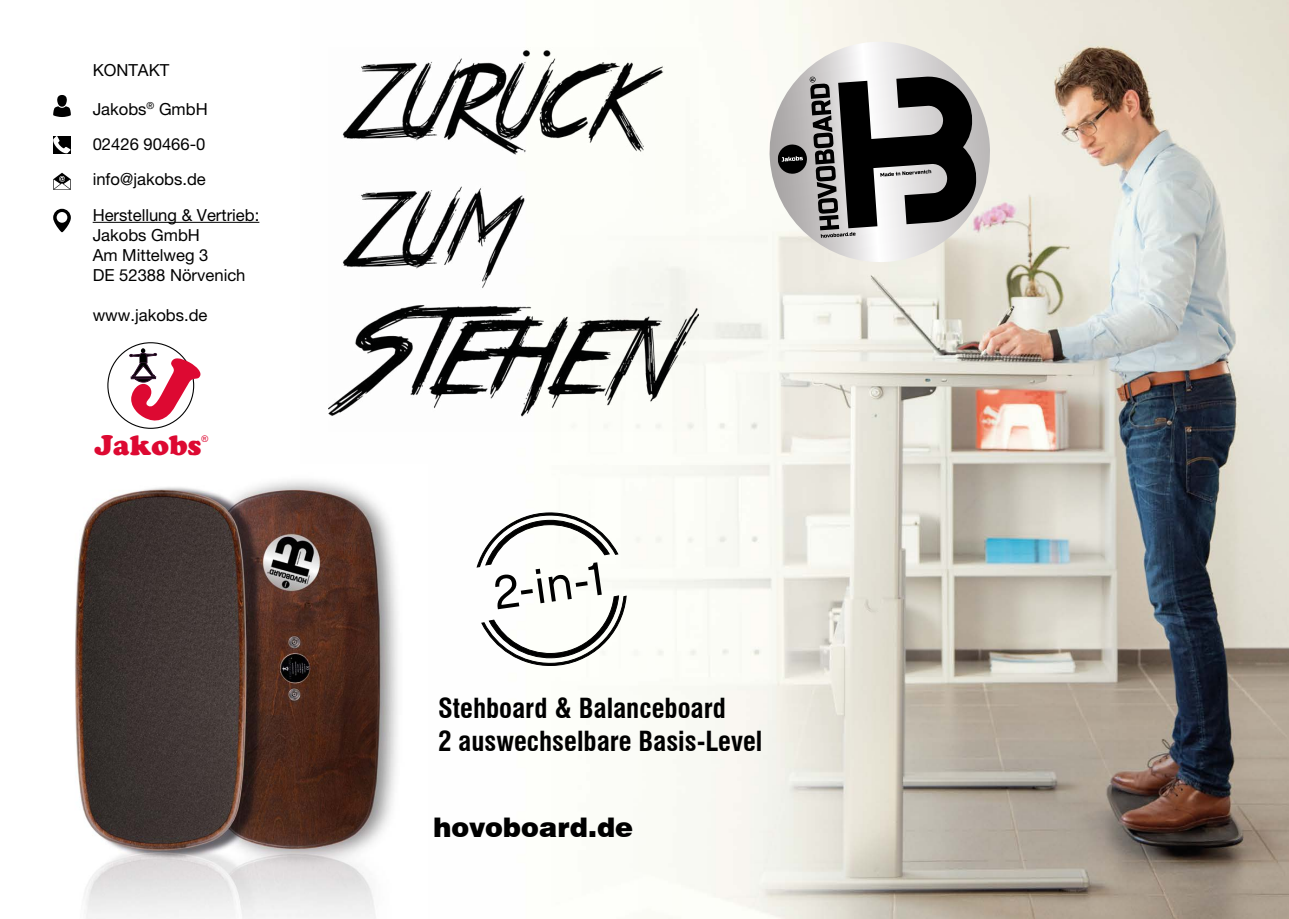
<style>
.page{position:relative;width:1289px;height:919px;background:#fff}
.page>*{position:absolute;margin:0;border:0;box-sizing:border-box;transform-origin:0 0}
.t1{font:48px "Chalet";color:#000}
.t2{font:28.05px "Cupertino Plain";color:#dd0932}
.t3{font:700 condensed 27px "Swiss 721 BT";color:#000}
.t4{font:900 27px "Swiss 721 BT";color:#000}
.t5{font:16.65px/20px "Helvetica Neue LT Pro";color:#000}
.t6{font:9.15px "Arial";color:#dd0932}
</style>
<div class="page">
<img style="left:57px;top:0;width:1231px;height:918px">
<svg style="left:481px;top:595px;width:145px;height:70px"></svg>
<svg style="left:477px;top:512px;width:141px;height:55px"></svg>
<svg style="left:765px;top:42px;width:228px;height:224px"></svg>
<svg style="left:777px;top:75px;width:200px;height:163px;background:#747373"></svg>
<svg style="left:53px;top:153px;width:18px;height:1px"></svg>
<svg style="left:53px;top:136px;width:18px;height:17px"></svg>
<svg style="left:53px;top:173px;width:18px;height:17px"></svg>
<svg style="left:53px;top:209px;width:18px;height:23px"></svg>
<div style="left:57px;top:95px;width:10px;height:12px;background:#000;border-radius:50%"></div>
<svg style="left:53px;top:106px;width:18px;height:11px"></svg>
<hr style="left:93px;top:222px;width:166px;height:1px;background:#000">
<img style="left:328px;top:48px;width:370px;height:383px">
<img style="left:57px;top:464px;width:370px;height:454px">
<svg style="left:125px;top:345px;width:78px;height:86px"></svg>
<p class="t5" style="left:93px;top:60px;width:78px">KONTAKT</p>
<p class="t5" style="left:93px;top:98px;width:116px">Jakobs<sup>®</sup> GmbH</p>
<p class="t5" style="left:93px;top:134px;width:114px">02426 90466-0</p>
<p class="t5" style="left:93px;top:161px;width:168px;line-height:35.2px">info@jakobs.de<br>Herstellung &amp; Vertrieb:</p>
<p class="t5" style="left:93px;top:224px;width:154px">Jakobs GmbH<br>Am Mittelweg 3<br>DE 52388 Nörvenich</p>
<p class="t5" style="left:93px;top:304px;width:116px">www.jakobs.de</p>
<h2 class="t2" style="left:95px;top:428px;width:108px">Jakobs</h2>
<p class="t6" style="left:201px;top:432px;width:8px">®</p>
<h1 class="t1" style="left:489px;top:565px;width:113px;rotate:-8deg">2-in-1</h1>
<h3 class="t3" style="left:415px;top:692px;width:312px">• Stehboard &amp; Balanceboard</h3>
<h3 class="t3" style="left:415px;top:724px;width:348px">• 2 auswechselbare Basis-Level</h3>
<h3 class="t4" style="left:433px;top:811px;width:202px">hovoboard.de</h3>
</div>
